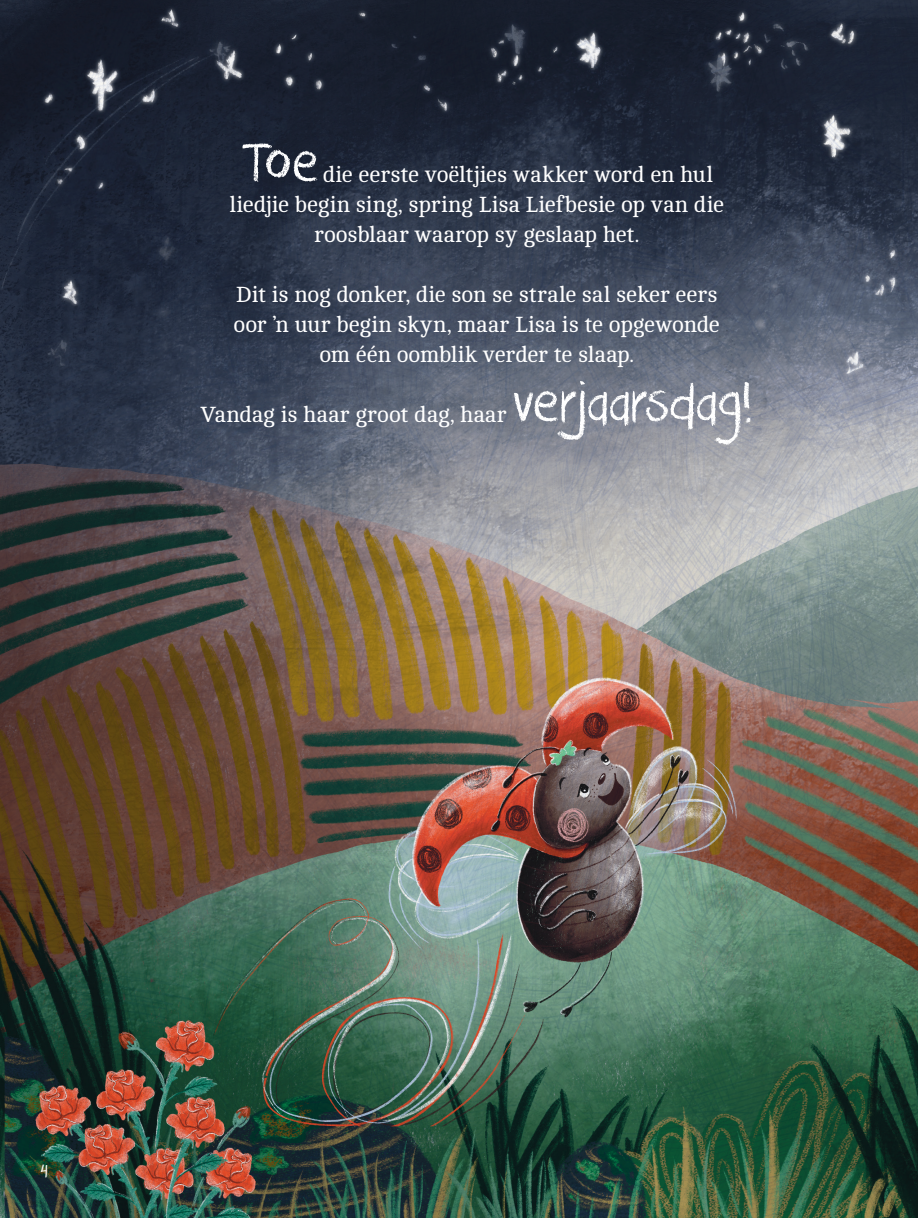
<style>
.page{position:relative;width:918px;height:1218px;background:#fff}
.page>*{position:absolute;margin:0;border:0;box-sizing:border-box;transform-origin:0 0}
.t1{font:63px "DK Crayon Crumble";color:#fff}
.t2{font:22.5px/30px "Cambo";letter-spacing:-.005em;color:#fff;text-align:center}
.t3{font:15px "Monstahh";color:#fff}
</style>
<div class="page">
<img style="left:0;top:0;width:918px;height:1218px">
<h1 class="t1" style="left:240px;top:125px;width:80px">Toe</h1>
<p class="t2" style="left:323px;top:160px;width:392px">die eerste voëltjies wakker word en hul</p>
<p class="t2" style="left:229px;top:190px;width:496px">liedjie begin sing, spring Lisa Liefbesie op van die</p>
<p class="t2" style="left:314px;top:220px;width:327px">roosblaar waarop sy geslaap het.</p>
<p class="t2" style="left:233px;top:280px;width:488px">Dit is nog donker, die son se strale sal seker eers oor ’n uur begin skyn, maar Lisa is te opgewonde om één oomblik verder te slaap.</p>
<p class="t2" style="left:200px;top:400px;width:308px">Vandag is haar groot dag, haar</p>
<h1 class="t1" style="left:512px;top:365px;width:242px">verjaarsdag!</h1>
<p class="t3" style="left:41px;top:1162px;width:9px">4</p>
</div>
